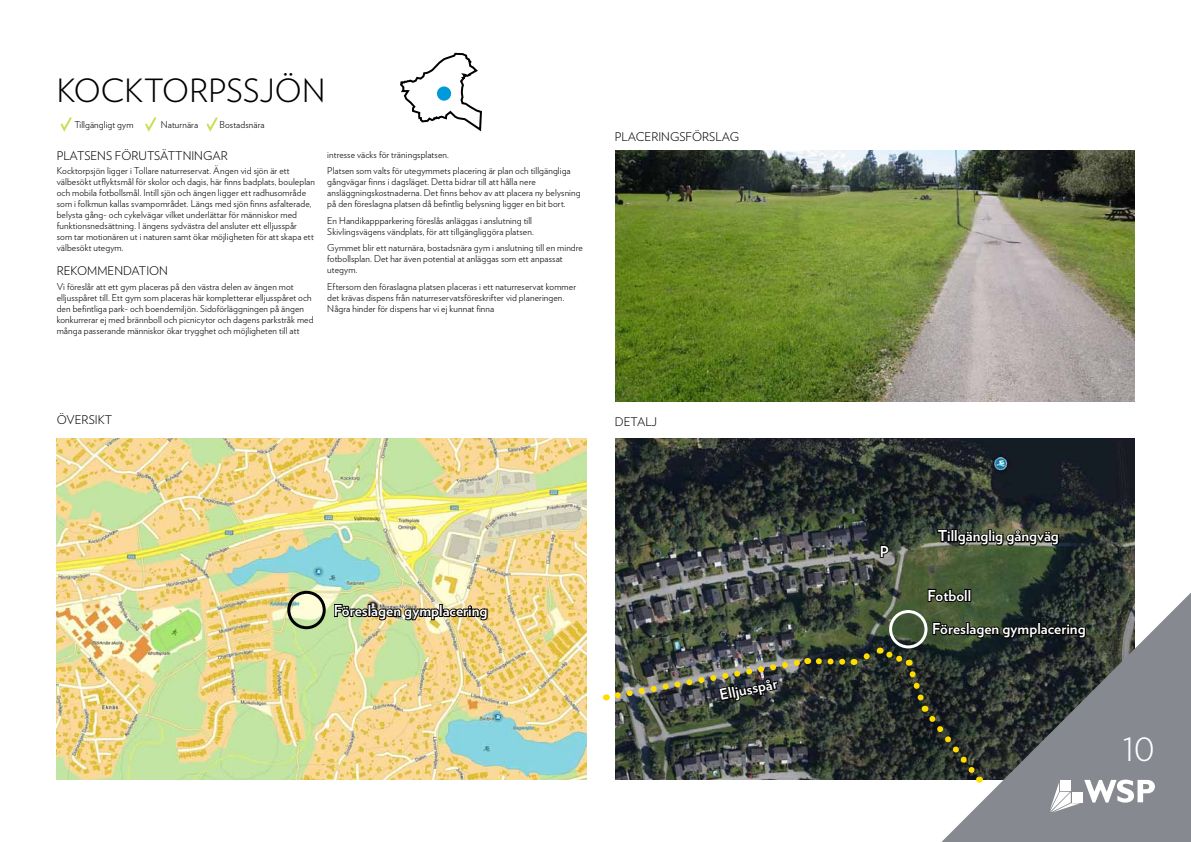
<style>
.page{position:relative;width:1191px;height:842px;background:#fff}
.page>*{position:absolute;margin:0;border:0;box-sizing:border-box;transform-origin:0 0}
.t1{font:300 32px "Verlag";letter-spacing:.005em;color:#000}
.t2{font:300 32px "Verlag";color:#fff}
.t3{font:700 15px "Verlag";color:#fff}
.t4{font:300 12px "Verlag";color:#000}
.t5{font:300 9.5px/11px "Verlag";letter-spacing:.01em;color:#000}
</style>
<div class="page">
<img style="left:57px;top:439px;width:529px;height:341px">
<svg style="left:60px;top:117px;width:12px;height:15px"></svg>
<svg style="left:145px;top:117px;width:11px;height:15px"></svg>
<svg style="left:206px;top:117px;width:12px;height:15px"></svg>
<img style="left:615px;top:438px;width:519px;height:207px">
<img style="left:615px;top:150px;width:519px;height:251px">
<svg style="left:918px;top:587px;width:273px;height:255px;background:#717677"></svg>
<svg style="left:1050px;top:780px;width:105px;height:32px"></svg>
<div style="left:287px;top:591px;width:39px;height:38px;border:3px solid #000;border-radius:50%"></div>
<img style="left:333px;top:603px;width:155px;height:18px">
<div style="left:889px;top:610px;width:38px;height:38px;border:3px solid #fff;border-radius:50%"></div>
<svg style="left:879px;top:544px;width:11px;height:15px"></svg>
<svg style="left:931px;top:621px;width:155px;height:18px;background:#181f17"></svg>
<svg style="left:926px;top:588px;width:41px;height:15px"></svg>
<div style="left:967px;top:589px;width:4px;height:13px;border:2px solid #000"></div>
<svg style="left:936px;top:528px;width:124px;height:19px;background:#33362b"></svg>
<svg style="left:766px;top:189px;width:74px;height:8px"></svg>
<svg style="left:400px;top:52px;width:82px;height:80px"></svg>
<div style="left:437px;top:86px;width:14px;height:15px;background:#009ada;border-radius:50%"></div>
<svg style="left:606px;top:645px;width:377px;height:138px;background:#494e45"></svg>
<h1 class="t1" style="left:57px;top:67px;width:270px">Kocktorpssjön</h1>
<p class="t5" style="left:74px;top:119px;width:61px">Tillgängligt gym</p>
<p class="t5" style="left:161px;top:119px;width:39px">N aturnära</p>
<p class="t5" style="left:219px;top:119px;width:47px">Bostadsnära</p>
<p class="t4" style="left:57px;top:147px;width:173px">Platsens förutsättni ngar</p>
<p class="t5" style="left:57px;top:165px;width:260px">Kocktorpsjön ligger i Tollare naturreservat. Ängen vid sjön är ett välbesökt utflyktsmål för skolor och dagis, här finns badplats, bouleplan och mobila fotbollsmål. Intill sjön och ängen ligger ett radhusområde som i folkmun kallas svampområdet. Längs med sjön finns asfalterade, belysta gång- och cykelvägar vilket underlättar för människor med funktionsnedsättning. I ängens sydvästra del ansluter ett elljusspår<br>som tar motionären ut i naturen samt ökar möjligheten för att skapa ett välbesökt utegym.</p>
<p class="t4" style="left:57px;top:262px;width:113px">Rekommendation</p>
<p class="t5" style="left:57px;top:280px;width:258px">Vi föreslår att ett gym placeras på den västra delen av ängen mot elljusspåret till. Ett gym som placeras här kompletterar elljusspåret och den befintliga park- och boendemiljön. Sidoförläggningen på ängen konkurrerar ej med brännboll och picnicytor och dagens parkstråk med många passerande människor ökar trygghet och möjligheten till att</p>
<p class="t5" style="left:327px;top:146px;width:245px;line-height:16.5px">intresse väcks för träningsplatsen.<br>Platsen som valts för utegymmets placering är plan och tillgängliga</p>
<p class="t5" style="left:327px;top:176px;width:255px">gångvägar finns i dagsläget. Detta bidrar till att hålla nere ansläggningskostnaderna. Det finns behov av att placera ny belysning på den föreslagna platsen då befintlig belysning ligger en bit bort.</p>
<p class="t5" style="left:327px;top:215px;width:208px">En Handikappparkering föreslås anläggas i anslutning till<br>Skivlingsvägens vändplats, för att tillgängliggöra platsen.</p>
<p class="t5" style="left:327px;top:242px;width:257px">Gymmet blir ett naturnära, bostadsnära gym i anslutning till en mindre fotbollsplan. Det har även potential at anläggas som ett anpassat utegym.</p>
<p class="t5" style="left:327px;top:281px;width:250px">Eftersom den föraslagna platsen placeras i ett naturreservat kommer det krävas dispens från naturreservatsföreskrifter vid planeringen.<br>Några hinder för dispens har vi ej kunnat finna</p>
<p class="t4" style="left:615px;top:128px;width:126px">Placeri ngsförslag</p>
<p class="t4" style="left:57px;top:411px;width:57px">översi kt</p>
<p class="t4" style="left:615px;top:413px;width:44px">Detalj</p>
<h2 class="t3" style="left:334px;top:599px;width:155px">Föreslagen gymplacering</h2>
<h2 class="t3" style="left:717px;top:683px;width:60px;rotate:-12deg">Elljusspår</h2>
<h2 class="t3" style="left:879px;top:540px;width:10px">P</h2>
<h2 class="t3" style="left:937px;top:524px;width:123px">Tillgänglig gångväg</h2>
<h2 class="t3" style="left:927px;top:584px;width:45px">Fotboll</h2>
<h2 class="t3" style="left:932px;top:617px;width:155px">Föreslagen gymplacering</h2>
<h1 class="t2" style="left:1122px;top:726px;width:34px">10</h1>
</div>
